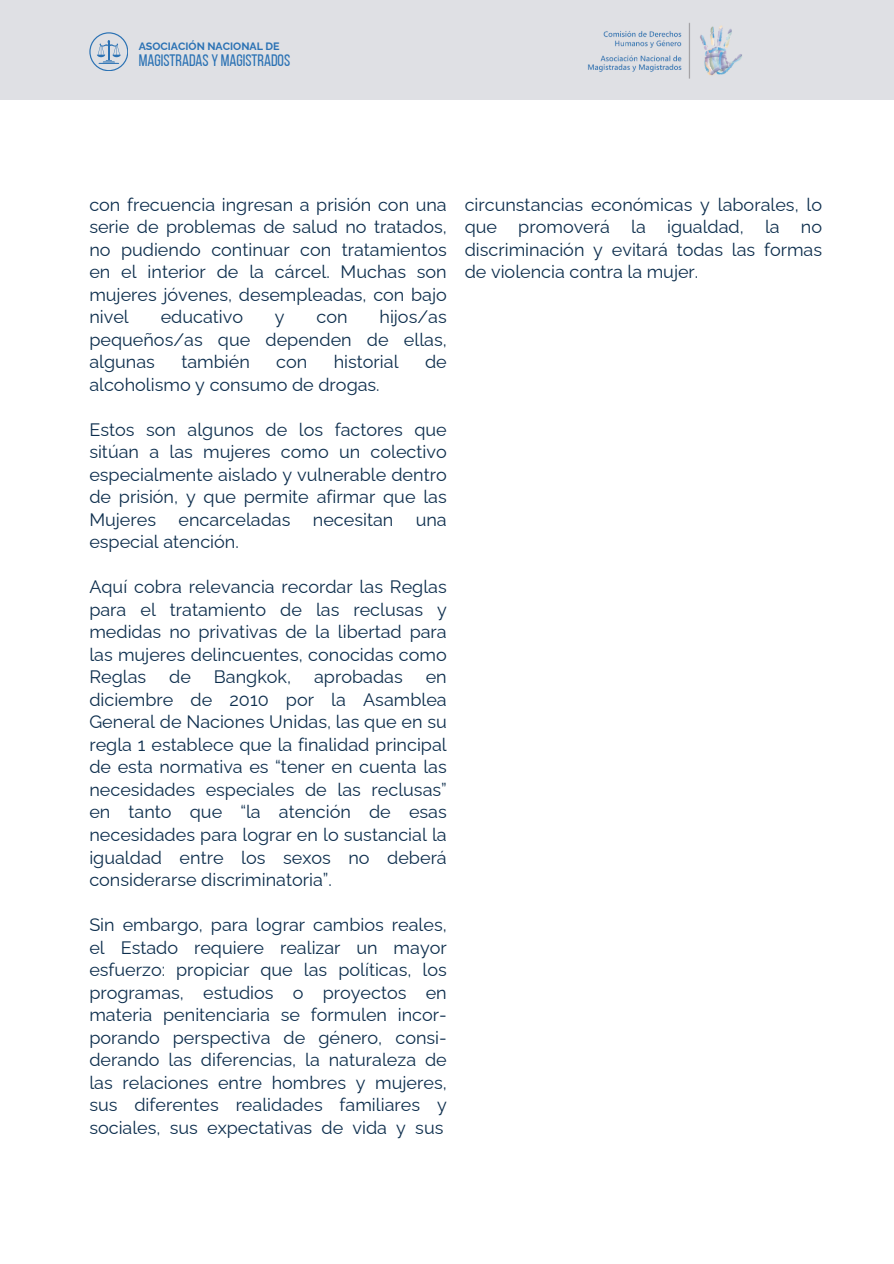
<style>
.page{position:relative;width:894px;height:1264px;background:#fff}
.page>*{position:absolute;margin:0;border:0;box-sizing:border-box;transform-origin:0 0}
.t1{font:18px/22.5px "Raleway";color:#0d2e4d;text-align:justify}
.t2{font:16.65px "Bebas Neue";color:#2b72b4}
.t3{font:700 10.65px "Raleway";color:#2b72b4}
</style>
<div class="page">
<div style="left:0;top:0;width:893px;height:99px;background:#dfe0e4"></div>
<img style="left:588px;top:22px;width:154px;height:57px">
<svg style="left:89px;top:32px;width:39px;height:39px"></svg>
<p class="t3" style="left:139px;top:40px;width:142px">ASOCIACIÓN NACIONAL DE</p>
<p class="t2" style="left:139px;top:53px;width:153px">MAGISTRADAS Y MAGISTRADOS</p>
<p class="t1" style="left:89px;top:193px;width:359px">con frecuencia ingresan a prisión con una serie de problemas de salud no tratados, no pudiendo continuar con tratamientos en el interior de la cárcel. Muchas son mujeres jóvenes, desempleadas, con bajo nivel</p>
<p class="t1" style="left:89px;top:305px;width:359px;text-indent:290px">hijos/as pequeños/as que dependen de ellas, algunas</p>
<p class="t1" style="left:161px;top:305px;width:84px">educativo</p>
<p class="t1" style="left:275px;top:305px;width:11px">y</p>
<p class="t1" style="left:316px;top:305px;width:33px">con</p>
<p class="t1" style="left:181px;top:350px;width:70px">también</p>
<p class="t1" style="left:276px;top:350px;width:33px">con</p>
<p class="t1" style="left:333px;top:350px;width:66px">historial</p>
<p class="t1" style="left:425px;top:350px;width:23px">de</p>
<p class="t1" style="left:89px;top:373px;width:292px">alcoholismo y consumo de drogas.</p>
<h1 class="t1" style="left:89px;top:418px;width:359px">Estos son algunos de los factores que sitúan a las mujeres como un colectivo especialmente aislado y vulnerable dentro de prisión, y que permite afirmar que las Mujeres encarceladas necesitan una especial atención.</h1>
<p class="t1" style="left:89px;top:575px;width:359px">Aquí cobra relevancia recordar las Reglas para el tratamiento de las reclusas y medidas no privativas de la libertad para las mujeres delincuentes, conocidas como Reglas</p>
<p class="t1" style="left:169px;top:665px;width:23px">de</p>
<p class="t1" style="left:214px;top:665px;width:79px">Bangkok,</p>
<p class="t1" style="left:314px;top:665px;width:90px">aprobadas</p>
<p class="t1" style="left:89px;top:665px;width:359px;text-indent:336px">en diciembre de 2010 por la Asamblea General de Naciones Unidas, las que en su regla 1 establece que la finalidad principal de esta normativa es “tener en cuenta las necesidades especiales de las reclusas” en tanto que “la atención de esas necesidades para lograr en lo sustancial la igualdad entre los sexos no deberá considerarse discriminatoria”.</p>
<h2 class="t1" style="left:89px;top:913px;width:359px">Sin embargo, para lograr cambios reales, el Estado requiere realizar un mayor esfuerzo: propiciar que las políticas, los programas, estudios o proyectos en materia penitenciaria se formulen incor&shy;porando perspectiva de género, consi&shy;derando las diferencias, la naturaleza de las relaciones entre hombres y mujeres, sus diferentes realidades familiares y sociales, sus expectativas de vida y sus</h2>
<h2 class="t1" style="left:464px;top:193px;width:359px">circunstancias económicas y laborales, lo que promoverá la igualdad, la no discriminación y evitará todas las formas de violencia contra la mujer.</h2>
</div>
